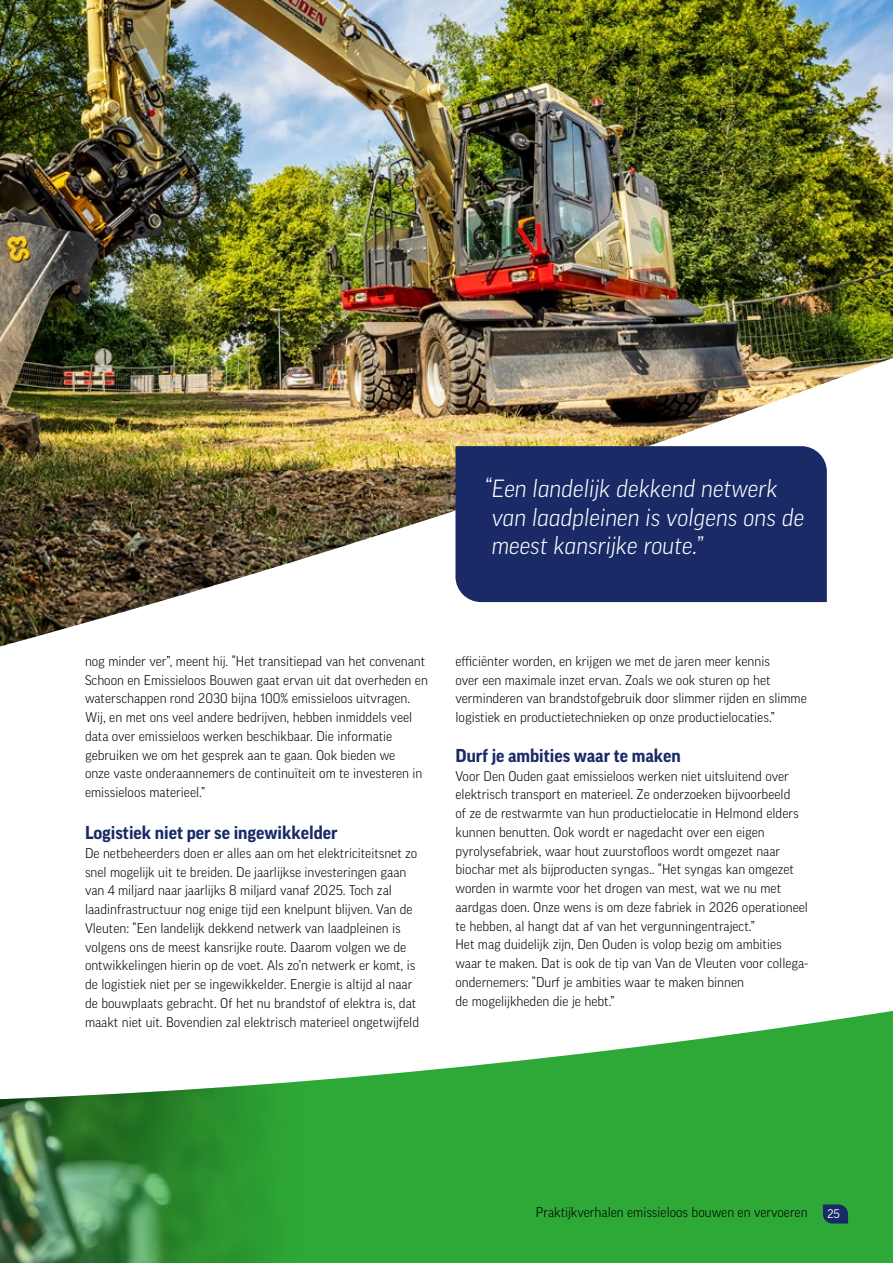
<style>
.page{position:relative;width:893px;height:1263px;background:#fff}
.page>*{position:absolute;margin:0;border:0;box-sizing:border-box;transform-origin:0 0}
.t1{font:italic 300 24px/28.5px "Good Pro";color:#fff}
.t2{font:700 18px "Good Pro";color:#192a67}
.t3{font:300 13.5px/18.8px "Good Pro";color:#000}
.t4{font:12px "Good Pro";color:#fff}
</style>
<div class="page">
<img style="left:0;top:0;width:893px;height:50px">
<img style="left:0;top:50px;width:893px;height:1213px">
<img style="left:0;top:1011px;width:301px;height:252px">
<svg style="left:823px;top:1204px;width:25px;height:19px"></svg>
<h1 class="t1" style="left:485px;top:474px;width:321px">“Een landelijk dekkend netwerk van laadpleinen is volgens ons de meest kansrijke route.”</h1>
<p class="t3" style="left:85px;top:652px;width:344px">nog minder ver”, meent hij. “Het transitiepad van het convenant Schoon en Emissieloos Bouwen gaat ervan uit dat overheden en waterschappen rond 2030 bijna 100% emissieloos uitvragen.<br>Wij, en met ons veel andere bedrijven, hebben inmiddels veel data over emissieloos werken beschikbaar. Die informatie gebruiken we om het gesprek aan te gaan. Ook bieden we<br>onze vaste onderaannemers de continuïteit om te investeren in emissieloos materieel.”</p>
<h2 class="t2" style="left:85px;top:822px;width:254px">Logistiek niet per se ingewikkelder</h2>
<p class="t3" style="left:85px;top:844px;width:336px">De netbeheerders doen er alles aan om het elektriciteitsnet zo snel mogelijk uit te breiden. De jaarlijkse investeringen gaan van 4 miljard naar jaarlijks 8 miljard vanaf 2025. Toch zal laadinfrastructuur nog enige tijd een knelpunt blijven. Van de Vleuten: “Een landelijk dekkend netwerk van laadpleinen is volgens ons de meest kansrijke route. Daarom volgen we de ontwikkelingen hierin op de voet. Als zo’n netwerk er komt, is de logistiek niet per se ingewikkelder. Energie is altijd al naar de bouwplaats gebracht. Of het nu brandstof of elektra is, dat maakt niet uit. Bovendien zal elektrisch materieel ongetwijfeld</p>
<p class="t3" style="left:455px;top:652px;width:353px">efficiënter worden, en krijgen we met de jaren meer kennis<br>over een maximale inzet ervan. Zoals we ook sturen op het verminderen van brandstofgebruik door slimmer rijden en slimme logistiek en productietechnieken op onze productielocaties.”</p>
<h2 class="t2" style="left:455px;top:745px;width:227px">Durf je ambities waar te maken</h2>
<p class="t3" style="left:455px;top:766px;width:354px">Voor Den Ouden gaat emissieloos werken niet uitsluitend over elektrisch transport en materieel. Ze onderzoeken bijvoorbeeld<br>of ze de restwarmte van hun productielocatie in Helmond elders kunnen benutten. Ook wordt er nagedacht over een eigen pyrolysefabriek, waar hout zuurstofloos wordt omgezet naar biochar met als bijproducten syngas.. “Het syngas kan omgezet worden in warmte voor het drogen van mest, wat we nu met aardgas doen. Onze wens is om deze fabriek in 2026 operationeel te hebben, al hangt dat af van het vergunningentraject.”<br>Het mag duidelijk zijn, Den Ouden is volop bezig om ambities waar te maken. Dat is ook de tip van Van de Vleuten voor collega&shy;ondernemers: “Durf je ambities waar te maken binnen<br>de mogelijkheden die je hebt.”</p>
<p class="t3" style="left:536px;top:1202px;width:273px">Praktijkverhalen emissieloos bouwen en vervoeren</p>
<p class="t4" style="left:827px;top:1207px;width:14px">25</p>
</div>
